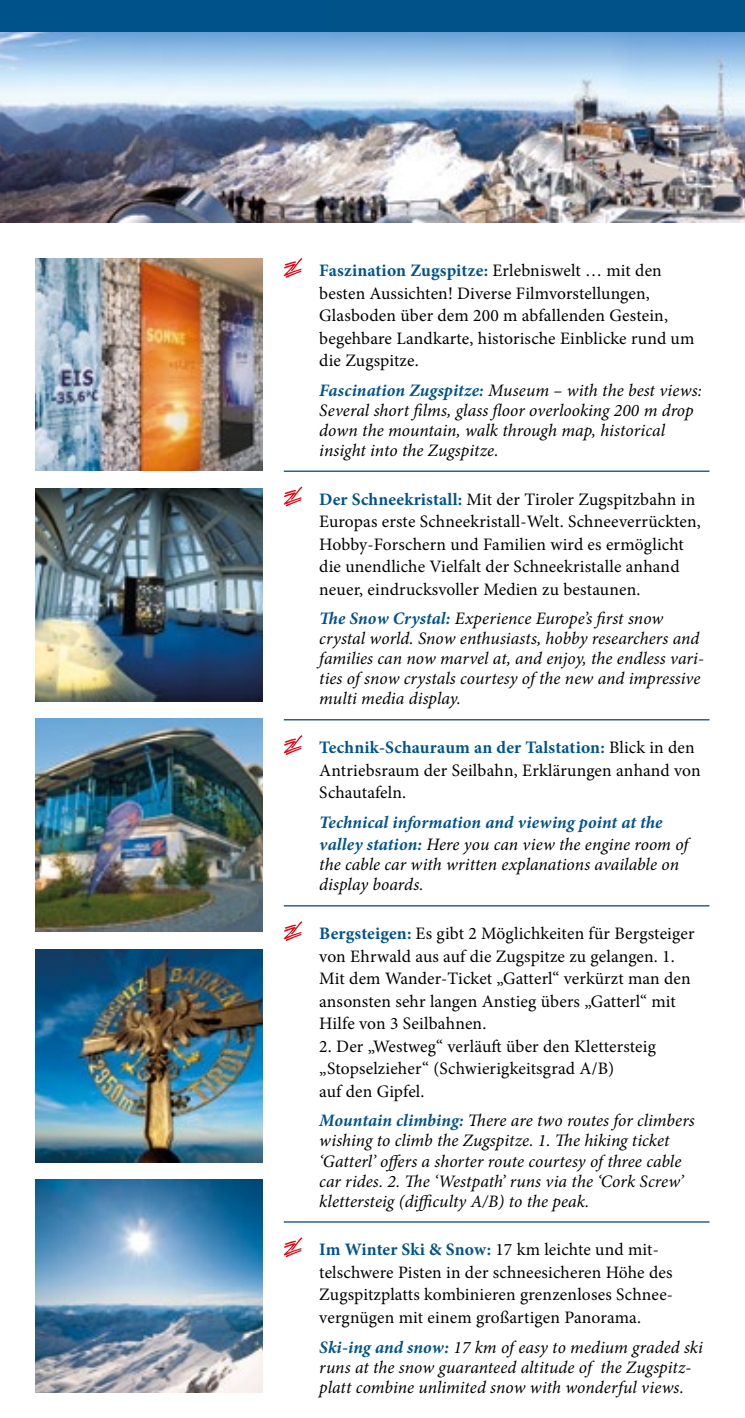
<style>
.page{position:relative;width:745px;height:1418px;background:#fff}
.page>*{position:absolute;margin:0;border:0;box-sizing:border-box;transform-origin:0 0}
.t1{font:17.5px/22.5px "Minion Pro";letter-spacing:.01em;color:#000}
.t2{font:italic 17.5px/20px "Minion Pro";color:#000}
.t3{font:italic 700 17.5px/22.5px "Minion Pro";letter-spacing:.005em;color:#00538a}
.s1{font-weight:700;color:#00538a}
.s2{font-weight:400;color:#000}
</style>
<div class="page">
<img style="left:0;top:31px;width:744px;height:192px">
<img style="left:35px;top:488px;width:227px;height:213px">
<div style="left:0;top:0;width:744px;height:31px;background:#005289"></div>
<img style="left:35px;top:258px;width:227px;height:213px">
<img style="left:35px;top:719px;width:227px;height:212px">
<img style="left:35px;top:949px;width:227px;height:213px">
<img style="left:35px;top:1179px;width:227px;height:213px">
<hr style="left:283px;top:905px;width:426px;height:1px;background:#004472">
<hr style="left:283px;top:1221px;width:426px;height:1px;background:#004472">
<hr style="left:283px;top:719px;width:426px;height:1px;background:#004472">
<hr style="left:283px;top:470px;width:426px;height:2px;background:#004472">
<svg style="left:283px;top:258px;width:19px;height:20px"></svg>
<svg style="left:283px;top:486px;width:19px;height:20px"></svg>
<svg style="left:283px;top:735px;width:19px;height:20px"></svg>
<svg style="left:283px;top:921px;width:19px;height:20px"></svg>
<svg style="left:283px;top:1237px;width:19px;height:20px"></svg>
<p class="t1" style="left:319px;top:259px;width:376px"><span class="s1">Faszination Zugspitze:</span> Erlebniswelt … mit den besten Aussichten! Diverse Filmvorstellungen, Glasboden über dem 200 m abfallenden Gestein, begehbare Landkarte, historische Einblicke rund um die Zugspitze.</p>
<p class="t2" style="left:319px;top:380px;width:384px"><span class="s1">Fascination Zugspitze:</span> Museum – with the best views:<br>Several short films, glass floor overlooking 200 m drop down the mountain, walk through map, historical insight into the Zugspitze.</p>
<p class="t1" style="left:319px;top:488px;width:383px"><span class="s1">Der Schneekristall:</span> Mit der Tiroler Zugspitzbahn in Europas erste Schneekristall-Welt. Schneeverrückten, Hobby-Forschern und Familien wird es ermöglicht die unendliche Vielfalt der Schneekristalle anhand neuer, eindrucksvoller Medien zu bestaunen.</p>
<p class="t2" style="left:319px;top:608px;width:386px"><span class="s1">The Snow Crystal:</span> Experience Europe’s first snow crystal world. Snow enthusiasts, hobby researchers and families can now marvel at, and enjoy, the endless vari&shy;ties of snow crystals courtesy of the new and impressive multi media display.</p>
<p class="t1" style="left:319px;top:736px;width:383px"><span class="s1">Technik-Schauraum an der Talstation:</span> Blick in den<br>Antriebsraum der Seilbahn, Erklärungen anhand von<br>Schautafeln.</p>
<p class="t3" style="left:319px;top:810px;width:370px">Technical information and viewing point at the valley station: <span class="s2">Here you can view the engine room of</span></p>
<p class="t2" style="left:319px;top:854px;width:361px">the cable car with written explanations available on display boards.</p>
<p class="t1" style="left:319px;top:922px;width:376px"><span class="s1">Bergsteigen:</span> Es gibt 2 Möglichkeiten für Bergsteiger von Ehrwald aus auf die Zugspitze zu gelangen. 1.<br>Mit dem Wander-Ticket „Gatterl“ verkürzt man den ansonsten sehr langen Anstieg übers „Gatterl“ mit Hilfe von 3 Seilbahnen.</p>
<p class="t1" style="left:319px;top:1035px;width:338px">2. Der „Westweg“ verläuft über den Klettersteig „Stopselzieher“ (Schwierigkeitsgrad A/B)<br>auf den Gipfel.</p>
<p class="t2" style="left:319px;top:1110px;width:377px"><span class="s1">Mountain climbing:</span> There are two routes for climbers wishing to climb the Zugspitze. 1. The hiking ticket ‘Gatterl’ offers a shorter route courtesy of three cable car rides. 2. The ‘Westpath’ runs via the ‘Cork Screw’ klettersteig (difficulty A/B) to the peak.</p>
<p class="t1" style="left:319px;top:1238px;width:355px"><span class="s1">Im Winter Ski &amp; Snow:</span> 17 km leichte und mit&shy;telschwere Pisten in der schneesicheren Höhe des Zugspitzplatts kombinieren grenzenloses Schnee&shy;vergnügen mit einem großartigen Panorama.</p>
<p class="t2" style="left:319px;top:1336px;width:385px"><span class="s1">Ski-ing and snow:</span> 17 km of easy to medium graded ski runs at the snow guaranteed altitude of the Zugspitz&shy;platt combine unlimited snow with wonderful views.</p>
</div>
